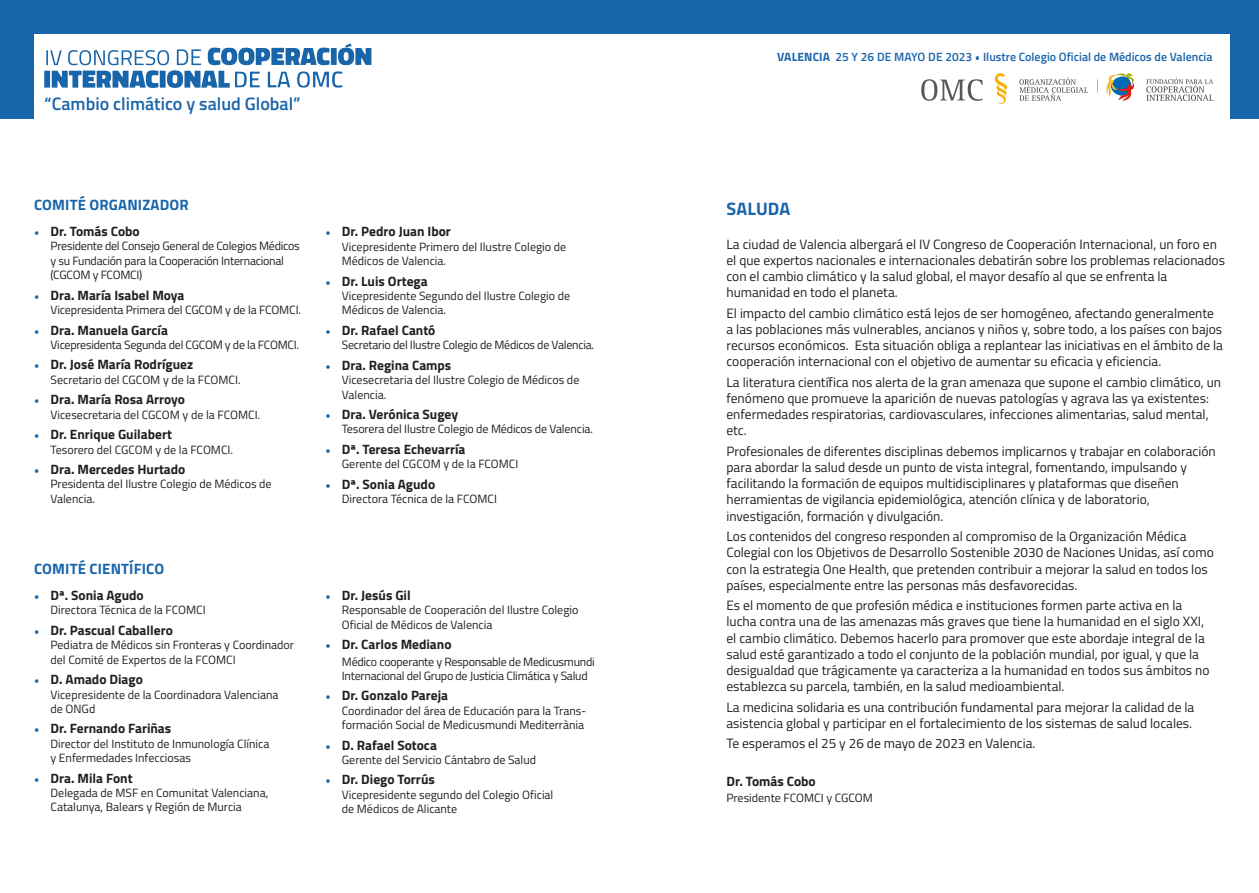
<style>
.page{position:relative;width:1259px;height:893px;background:#fff}
.page>*{position:absolute;margin:0;border:0;box-sizing:border-box;transform-origin:0 0}
.t1{font:600 18px "Titillium";color:#1965aa}
.t2{font:700 18px "Titillium";letter-spacing:.005em;color:#1965aa}
.t3{font:700 15px "Titillium";letter-spacing:.01em;color:#1965aa}
.t4{font:13.5px/16.2px "Titillium";color:#231f20}
.t5{font:700 13.5px "Titillium";color:#231f20}
.t6{font:12px/14.4px "Titillium";color:#231f20}
.t7{font:12px/14.4px "Titillium";letter-spacing:-.02em;color:#231f20}
.t8{font:600 12px "Titillium";color:#1965aa}
.s1{font-family:"Minion Pro";font-weight:400;color:#1965aa}
.s2{font-weight:700}
</style>
<div class="page">
<div style="left:0;top:0;width:1259px;height:119px;background:#1965aa"></div>
<div style="left:34px;top:34px;width:1195px;height:93px;background:#fff"></div>
<svg style="left:44px;top:43px;width:327px;height:45px"></svg>
<svg style="left:921px;top:73px;width:292px;height:31px"></svg>
<h1 class="t1" style="left:44px;top:90px;width:258px">“Cambio climático y salud Global”</h1>
<p class="t3" style="left:34px;top:193px;width:156px">COMITÉ ORGANIZADOR</p>
<p class="t5" style="left:34px;top:221px;width:107px"><span class="s1">•</span> Dr. Tomás Cobo</p>
<p class="t7" style="left:51px;top:238px;width:251px">Presidente del Consejo General de Colegios Médicos y su Fundación para la Cooperación Internacional (CGCOM y FCOMCI)</p>
<p class="t5" style="left:34px;top:285px;width:152px"><span class="s1">•</span> Dra. María Isabel Moya</p>
<p class="t6" style="left:51px;top:302px;width:252px">Vicepresidenta Primera del CGCOM y de la FCOMCI.</p>
<p class="t5" style="left:34px;top:319px;width:135px"><span class="s1">•</span> Dra. Manuela García</p>
<p class="t7" style="left:51px;top:337px;width:250px">Vicepresidenta Segunda del CGCOM y de la FCOMCI.</p>
<p class="t5" style="left:34px;top:354px;width:161px"><span class="s1">•</span> Dr. José María Rodríguez</p>
<p class="t6" style="left:51px;top:372px;width:192px">Secretario del CGCOM y de la FCOMCI.</p>
<p class="t5" style="left:34px;top:389px;width:153px"><span class="s1">•</span> Dra. María Rosa Arroyo</p>
<p class="t6" style="left:51px;top:407px;width:211px">Vicesecretaria del CGCOM y de la FCOMCI.</p>
<p class="t5" style="left:34px;top:424px;width:139px"><span class="s1">•</span> Dr. Enrique Guilabert</p>
<p class="t6" style="left:51px;top:441px;width:184px">Tesorero del CGCOM y de la FCOMCI.</p>
<p class="t5" style="left:34px;top:459px;width:153px"><span class="s1">•</span> Dra. Mercedes Hurtado</p>
<p class="t6" style="left:51px;top:476px;width:223px">Presidenta del Ilustre Colegio de Médicos de<br>Valencia.</p>
<p class="t3" style="left:34px;top:557px;width:132px">COMITÉ CIENTÍFICO</p>
<p class="t5" style="left:34px;top:585px;width:111px"><span class="s1">•</span> Dª. Sonia Agudo</p>
<p class="t6" style="left:51px;top:602px;width:157px">Directora Técnica de la FCOMCI</p>
<p class="t5" style="left:34px;top:620px;width:140px"><span class="s1">•</span> Dr. Pascual Caballero</p>
<p class="t6" style="left:51px;top:637px;width:245px">Pediatra de Médicos sin Fronteras y Coordinador del Comité de Expertos de la FCOMCI</p>
<p class="t5" style="left:34px;top:669px;width:110px"><span class="s1">•</span> D. Amado Diago</p>
<p class="t6" style="left:51px;top:687px;width:229px">Vicepresidente de la Coordinadora Valenciana de ONGd</p>
<p class="t5" style="left:34px;top:718px;width:139px"><span class="s1">•</span> Dr. Fernando Fariñas</p>
<p class="t6" style="left:51px;top:736px;width:220px">Director del Instituto de Inmunología Clínica y Enfermedades Infecciosas</p>
<p class="t5" style="left:34px;top:768px;width:100px"><span class="s1">•</span> Dra. Mila Font</p>
<p class="t6" style="left:51px;top:785px;width:219px">Delegada de MSF en Comunitat Valenciana,<br>Catalunya, Balears y Región de Murcia</p>
<p class="t5" style="left:325px;top:221px;width:127px"><span class="s1">•</span> Dr. Pedro Juan Ibor</p>
<p class="t6" style="left:342px;top:239px;width:226px">Vicepresidente Primero del Ilustre Colegio de<br>Médicos de Valencia.</p>
<p class="t5" style="left:325px;top:271px;width:104px"><span class="s1">•</span> Dr. Luis Ortega</p>
<p class="t6" style="left:342px;top:288px;width:230px">Vicepresidente Segundo del Ilustre Colegio de<br>Médicos de Valencia.</p>
<p class="t5" style="left:325px;top:320px;width:112px"><span class="s1">•</span> Dr. Rafael Cantó</p>
<p class="t7" style="left:342px;top:337px;width:254px">Secretario del Ilustre Colegio de Médicos de Valencia.</p>
<p class="t5" style="left:325px;top:355px;width:127px"><span class="s1">•</span> Dra. Regina Camps</p>
<p class="t6" style="left:342px;top:372px;width:239px">Vicesecretaria del Ilustre Colegio de Médicos de<br>Valencia.</p>
<p class="t5" style="left:325px;top:404px;width:134px"><span class="s1">•</span> Dra. Verónica Sugey</p>
<p class="t6" style="left:342px;top:421px;width:253px">Tesorera del Ilustre Colegio de Médicos de Valencia.</p>
<p class="t5" style="left:325px;top:439px;width:142px"><span class="s1">•</span> Dª. Teresa Echevarría</p>
<p class="t6" style="left:342px;top:456px;width:178px">Gerente del CGCOM y de la FCOMCI</p>
<p class="t5" style="left:325px;top:474px;width:111px"><span class="s1">•</span> Dª. Sonia Agudo</p>
<p class="t6" style="left:342px;top:491px;width:157px">Directora Técnica de la FCOMCI</p>
<p class="t5" style="left:325px;top:585px;width:87px"><span class="s1">•</span> Dr. Jesús Gil</p>
<p class="t6" style="left:342px;top:602px;width:238px">Responsable de Cooperación del Ilustre Colegio<br>Oficial de Médicos de Valencia</p>
<p class="t5" style="left:325px;top:634px;width:128px"><span class="s1">•</span> Dr. Carlos Mediano</p>
<p class="t7" style="left:342px;top:653px;width:254px">Médico cooperante y Responsable de Medicusmundi<br>Internacional del Grupo de Justicia Climática y Salud</p>
<p class="t5" style="left:325px;top:685px;width:124px"><span class="s1">•</span> Dr. Gonzalo Pareja</p>
<p class="t6" style="left:342px;top:703px;width:246px">Coordinador del área de Educación para la Trans&shy;formación Social de Medicusmundi Mediterrània</p>
<p class="t5" style="left:325px;top:735px;width:113px"><span class="s1">•</span> D. Rafael Sotoca</p>
<p class="t6" style="left:342px;top:752px;width:196px">Gerente del Servicio Cántabro de Salud</p>
<p class="t5" style="left:325px;top:769px;width:111px"><span class="s1">•</span> Dr. Diego Torrús</p>
<p class="t6" style="left:342px;top:787px;width:213px">Vicepresidente segundo del Colegio Oficial de Médicos de Alicante</p>
<p class="t8" style="left:777px;top:48px;width:437px"><span class="s2">VALENCIA</span> 25 Y 26 DE MAYO DE 2023 • Ilustre Colegio Oficial de Médicos de Valencia</p>
<h1 class="t2" style="left:726px;top:195px;width:65px">SALUDA</h1>
<p class="t4" style="left:726px;top:235px;width:500px">La ciudad de Valencia albergará el IV Congreso de Cooperación Internacional, un foro en el que expertos nacionales e internacionales debatirán sobre los problemas relacionados con el cambio climático y la salud global, el mayor desafío al que se enfrenta la humanidad en todo el planeta.</p>
<p class="t4" style="left:726px;top:304px;width:498px">El impacto del cambio climático está lejos de ser homogéneo, afectando generalmente a las poblaciones más vulnerables, ancianos y niños y, sobre todo, a los países con bajos recursos económicos. Esta situación obliga a replantear las iniciativas en el ámbito de la cooperación internacional con el objetivo de aumentar su eficacia y eficiencia.</p>
<p class="t4" style="left:726px;top:373px;width:496px">La literatura científica nos alerta de la gran amenaza que supone el cambio climático, un fenómeno que promueve la aparición de nuevas patologías y agrava las ya existentes: enfermedades respiratorias, cardiovasculares, infecciones alimentarias, salud mental, etc.</p>
<p class="t4" style="left:726px;top:442px;width:491px">Profesionales de diferentes disciplinas debemos implicarnos y trabajar en colaboración para abordar la salud desde un punto de vista integral, fomentando, impulsando y facilitando la formación de equipos multidisciplinares y plataformas que diseñen herramientas de vigilancia epidemiológica, atención clínica y de laboratorio, investigación, formación y divulgación.</p>
<p class="t4" style="left:726px;top:528px;width:489px">Los contenidos del congreso responden al compromiso de la Organización Médica Colegial con los Objetivos de Desarrollo Sostenible 2030 de Naciones Unidas, así como con la estrategia One Health, que pretenden contribuir a mejorar la salud en todos los países, especialmente entre las personas más desfavorecidas.</p>
<p class="t4" style="left:726px;top:597px;width:484px">Es el momento de que profesión médica e instituciones formen parte activa en la lucha contra una de las amenazas más graves que tiene la humanidad en el siglo XXI, el cambio climático. Debemos hacerlo para promover que este abordaje integral de la salud esté garantizado a todo el conjunto de la población mundial, por igual, y que la desigualdad que trágicamente ya caracteriza a la humanidad en todos sus ámbitos no establezca su parcela, también, en la salud medioambiental.</p>
<p class="t4" style="left:726px;top:698px;width:469px">La medicina solidaria es una contribución fundamental para mejorar la calidad de la asistencia global y participar en el fortalecimiento de los sistemas de salud locales.</p>
<p class="t4" style="left:726px;top:735px;width:310px">Te esperamos el 25 y 26 de mayo de 2023 en Valencia.</p>
<p class="t5" style="left:726px;top:771px;width:91px">Dr. Tomás Cobo</p>
<p class="t6" style="left:726px;top:790px;width:148px">Presidente FCOMCI y CGCOM</p>
</div>
